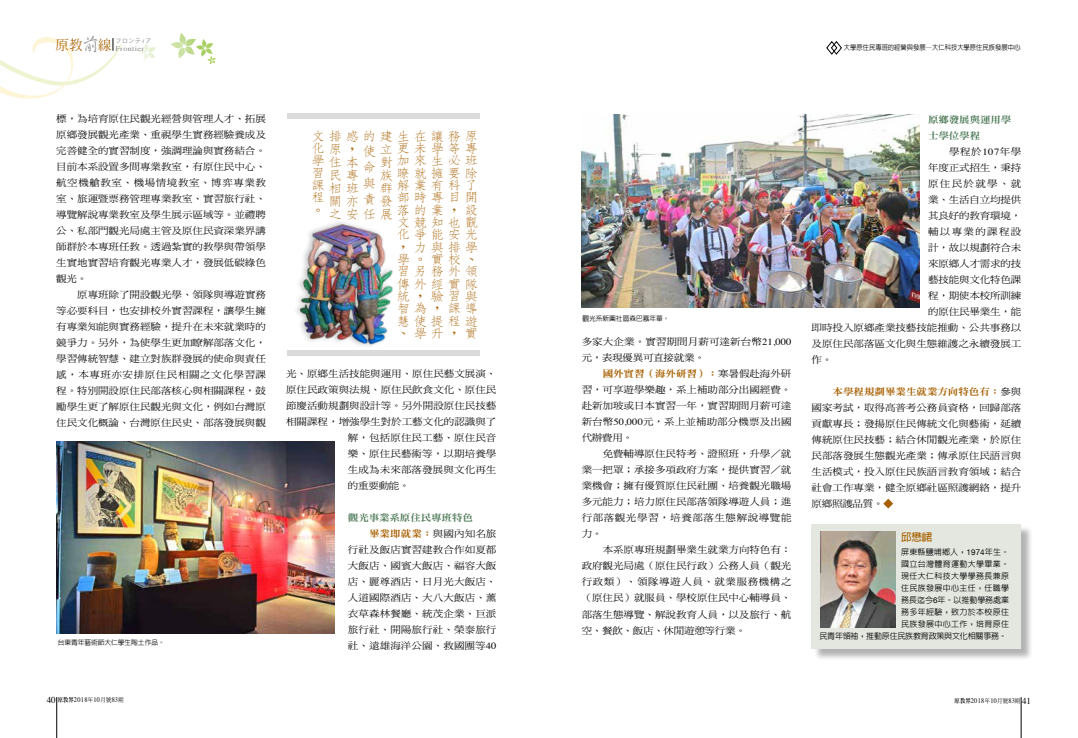
<style>
.page{position:relative;width:1078px;height:738px;background:#fff}
.page>*{position:absolute;margin:0;border:0;box-sizing:border-box;transform-origin:0 0}
.t1{font:300 12.6px/12.3px "AR Fang Song B5 HK";color:#a76000;scale:1.11 1}
.t2{font:700 10.5px "AR Hei B5";color:#a76000}
.t3{font:9.4px/16px "DF Ming Std W5";color:#000;text-align:justify;scale:1.11 1}
.t4{font:9.4px/16px "DF Ming Std W9";letter-spacing:-.01em;color:#4e7a58;scale:1.11 1}
.t5{font:9.4px "DF Ming Std W9";color:#a76000;scale:1.11 1}
.t6{font:9.4px "DF Ming Std W5";letter-spacing:.125em;color:#000;scale:1.11 1}
.t7{font:500 8px/12px "AR Hei B5";letter-spacing:.04em;color:#000;text-align:right}
.t8{font:7.2px "Times";letter-spacing:.05em;color:#898989;scale:1.11 1}
.t9{font:7px "Times";letter-spacing:.05em;color:#000;scale:.9 1}
.t10{font:500 7px "AR Hei B5";color:#000;scale:.9 1}
.t11{font:500 6.8px "AR Hei B5";letter-spacing:-.01em;color:#000}
.t12{font:6px "Heisei Kaku Go Std W3";color:#898989}
.s1{font-family:"AR Xing Shu B5";font-weight:500;font-size:18.5px}
.s2{color:#a76000}
.s3{font-family:"DF Ming Std W5";color:#000}
.s4{font-family:"Times"}
.s5{font-family:"Helvetica Neue";font-weight:400}
.s6{font-size:9px}
.s7{font-family:"AR Ming B5";font-weight:800;font-size:6px}
.s8{font-family:"DF Ming Std W5";font-size:6px}
</style>
<div class="page">
<svg style="left:170px;top:33px;width:46px;height:32px"></svg>
<svg style="left:139px;top:43px;width:16px;height:18px"></svg>
<hr style="left:57px;top:696px;width:1px;height:41px;background:#000">
<hr style="left:1020px;top:696px;width:1px;height:41px;background:#000">
<svg style="left:0;top:37px;width:122px;height:62px"></svg>
<svg style="left:883px;top:498px;width:10px;height:10px"></svg>
<div style="left:812px;top:525px;width:220px;height:135px;background:#000;opacity:.3"></div>
<div style="left:811px;top:523px;width:209px;height:125px;background:#e4e7e0"></div>
<img style="left:820px;top:531px;width:75px;height:96px">
<svg style="left:826px;top:41px;width:16px;height:14px"></svg>
<img style="left:57px;top:441px;width:277px;height:192px">
<img style="left:581px;top:114px;width:337px;height:193px">
<div style="left:287px;top:350px;width:192px;height:6px;background:#dbdbdb"></div>
<div style="left:287px;top:113px;width:192px;height:6px;background:#dbdbdb"></div>
<img style="left:300px;top:222px;width:93px;height:124px">
<p class="t8" style="left:56px;top:42px;width:81px"><sup>原教</sup><span class="s1">前</span><sup>線</sup> Frontier</p>
<p class="t12" style="left:115px;top:36px;width:38px">フロンテ<sub>ｲ</sub>ア</p>
<p class="t3" style="left:56px;top:110px;width:190px">標，為培育原住民觀光經營與管理人才、拓展原鄉發展觀光產業、重視學生實務經驗養成及完善健全的實習制度，強調理論與實務結合。目前本系設置多間專業教室，有原住民中心、航空機艙教室、機場情境教室、博弈專業教室、旅運暨票務管理專業教室、實習旅行社、導覽解說專業教室及學生展示區域等。並禮聘公、私部門觀光局處主管及原住民資深業界講師群於本專班任教。透過紮實的教學與帶領學生實地實習培育觀光專業人才，發展低碳綠色觀光。</p>
<p class="t3" style="left:56px;top:286px;width:190px;text-indent:21px">原專班除了開設觀光學、領隊與導遊實務等必要科目，也安排校外實習課程，讓學生擁有專業知能與實務經驗，提升在未來就業時的競爭力。另外，為使學生更加瞭解部落文化，學習傳統智慧、建立對族群發展的使命與責任感，本專班亦安排原住民相關之文化學習課程。特別開設原住民部落核心與相關課程，鼓勵學生更了解原住民觀光與文化，例如台灣原住民文化概論、台灣原住民史、部落發展與觀</p>
<p class="t11" style="left:58px;top:638px;width:108px">台東青年藝術節大仁學生陶土作品。</p>
<h1 class="t1" style="left:311px;top:129px;width:150px;line-height:13.1px">文排感的建生在讓務原化原，</h1>
<h1 class="t1" style="left:311px;top:154px;width:13px;text-align:justify">學習課程。</h1>
<h1 class="t1" style="left:328px;top:155px;width:59px;line-height:13.1px">住本<br>民專<br>相班<br>關亦<br>之安任展</h1>
<h1 class="t1" style="left:362px;top:144px;width:13px;line-height:15.7px;text-align:justify">使命與責</h1>
<h1 class="t1" style="left:379px;top:141px;width:89px;line-height:13.3px">立更未學等專對<br>族<br>群<br>發</h1>
<h1 class="t1" style="left:396px;top:154px;width:74px">加來生必班瞭就擁要除解業有科了部時專目<br>落的業，<br>文競知也觀化爭能安光，<br>學。<br>習另<br>傳外經實隊統，<br>智為，<br>慧使提程遊、</h1>
<h1 class="t1" style="left:464px;top:191px;width:13px">開設</h1>
<h1 class="t1" style="left:430px;top:240px;width:44px">與排學實校、務外領</h1>
<h1 class="t1" style="left:430px;top:290px;width:44px;text-align:right">驗習與課導</h1>
<h1 class="t1" style="left:413px;top:240px;width:12px">力</h1>
<h1 class="t1" style="left:464px;top:327px;width:13px">實</h1>
<h1 class="t1" style="left:413px;top:327px;width:39px">學升，</h1>
<p class="t3" style="left:286px;top:365px;width:191px">光、原鄉生活技能與運用、原住民藝文展演、</p>
<p class="t3" style="left:286px;top:381px;width:191px">原住民政策與法規、原住民飲食文化、原住民</p>
<p class="t3" style="left:286px;top:397px;width:191px">節慶活動規劃與設計等。另外開設原住民技藝</p>
<p class="t3" style="left:286px;top:413px;width:191px">相關課程，增強學生對於工藝文化的認識與了</p>
<p class="t3" style="left:348px;top:429px;width:135px">解，包括原住民工藝、原住民音</p>
<p class="t3" style="left:348px;top:445px;width:135px">樂、原住民藝術等，以期培養學</p>
<p class="t3" style="left:348px;top:461px;width:135px">生成為未來部落發展與文化再生</p>
<p class="t3" style="left:348px;top:477px;width:57px">的重要動能。</p>
<p class="t4" style="left:369px;top:509px;width:116px;text-indent:-21px">觀光事業系原住民專班特色<br><span class="s2">畢業即就業：</span><span class="s3">與國內知名旅</span></p>
<p class="t3" style="left:348px;top:541px;width:135px">行社及飯店實習建教合作如夏都大飯店、國賓大飯店、福容大飯店、麗尊酒店、日月光大飯店、人道國際酒店、大八大飯店、薰衣草森林餐廳、統茂企業、巨派旅行社、開陽旅行社、榮泰旅行社、遠雄海洋公園、救國團等<span class="s4">40</span></p>
<p class="t10" style="left:843px;top:44px;width:198px">大學原住民專班的經營與發展─大仁科技大學原住民族發展中心</p>
<p class="t11" style="left:582px;top:315px;width:88px">觀光系新圍社區森巴嘉年華。</p>
<p class="t3" style="left:581px;top:333px;width:190px">多家大企業。實習期間月薪可達新台幣<span class="s4">21,000</span>元，表現優異可直接就業。</p>
<p class="t5" style="left:602px;top:368px;width:171px">國外實習（海外研習）：<span class="s3">寒暑假赴海外研</span></p>
<p class="t3" style="left:581px;top:381px;width:190px">習，可享遊學樂趣，系上補助部分出國經費。赴新加玻或日本實習一年，實習期間月薪可達新台幣<span class="s4">50,000</span>元，系上並補助部分機票及出國代辦費用。</p>
<p class="t3" style="left:581px;top:445px;width:190px;text-indent:21px">免費輔導原住民特考、證照班，升學／就業一把罩；承接多項政府方案，提供實習／就業機會；擁有優質原住民社團、培養觀光職場多元能力；培力原住民部落領隊導遊人員；進行部落觀光學習，培養部落生態解說導覽能力。</p>
<p class="t3" style="left:581px;top:541px;width:190px;text-indent:21px">本系原專班規劃畢業生就業方向特色有：政府觀光局處（原住民行政）公務人員（觀光行政類）、領隊導遊人員、就業服務機構之（原住民）就服員、學校原住民中心輔導員、部落生態導覽、解說教育人員，以及旅行、航空、餐飲、飯店、休閒遊憩等行業。</p>
<p class="t4" style="left:927px;top:111px;width:77px">原鄉發展與運用學士學位學程</p>
<p class="t3" style="left:948px;top:143px;width:67px">學程於<span class="s4">107</span>年學</p>
<p class="t3" style="left:927px;top:159px;width:85px">年度正式招生，秉持</p>
<p class="t3" style="left:927px;top:175px;width:86px">原住民於就學、就</p>
<p class="t3" style="left:927px;top:191px;width:85px">業、生活自立均提供</p>
<p class="t3" style="left:927px;top:207px;width:85px">其良好的教育環境，</p>
<p class="t6" style="left:927px;top:226px;width:86px">輔以專業的課程設</p>
<p class="t3" style="left:927px;top:239px;width:85px">計，故以規劃符合未</p>
<p class="t3" style="left:927px;top:255px;width:85px">來原鄉人才需求的技</p>
<p class="t3" style="left:927px;top:271px;width:85px">藝技能與文化特色課</p>
<p class="t3" style="left:927px;top:287px;width:85px">程，期使本校所訓練</p>
<p class="t3" style="left:927px;top:303px;width:85px">的原住民畢業生，能</p>
<p class="t3" style="left:811px;top:319px;width:190px">即時投入原鄉產業技藝技能推動、公共事務以</p>
<p class="t3" style="left:811px;top:335px;width:190px">及原住民部落區文化與生態維護之永續發展工</p>
<p class="t3" style="left:811px;top:351px;width:20px">作。</p>
<p class="t5" style="left:832px;top:386px;width:171px">本學程規劃畢業生就業方向特色有：<span class="s3">參與</span></p>
<p class="t3" style="left:811px;top:399px;width:190px">國家考試，取得高普考公務員資格，回歸部落貢獻專長；發揚原住民傳統文化與藝術，延續傳統原住民技藝；結合休閒觀光產業，於原住民部落發展生態觀光產業；傳承原住民語言與生活模式，投入原住民族語言教育領域；結合社會工作專業，健全原鄉社區照護網絡，提升原鄉照護品質。</p>
<p class="t2" style="left:901px;top:531px;width:32px">邱懋峮</p>
<p class="t7" style="left:819px;top:545px;width:191px">屏東縣鹽埔鄉人，<span class="s5">1974</span>年生。<br>國立台灣體育運動大學畢業。<br>現任大仁科技大學學務長兼原<br>住民族發展中心主任，任職學<br>務長迄今<span class="s5">6</span>年。以推動學務處業<br>務多年經驗，致力於本校原住<br>民族發展中心工作，培育原住<br>民青年領袖，推動原住民族教育政策與文化相關事務。</p>
<p class="t9" style="left:47px;top:693px;width:87px"><span class="s6">40</span> <span class="s7">原教界</span>2018<span class="s8">年</span>10<span class="s8">月號</span>83<span class="s8">期</span></p>
<p class="t9" style="left:954px;top:693px;width:86px"><span class="s7">原教界</span>2018<span class="s8">年</span>10<span class="s8">月號</span>83<span class="s8">期</span> <span class="s6">41</span></p>
</div>
